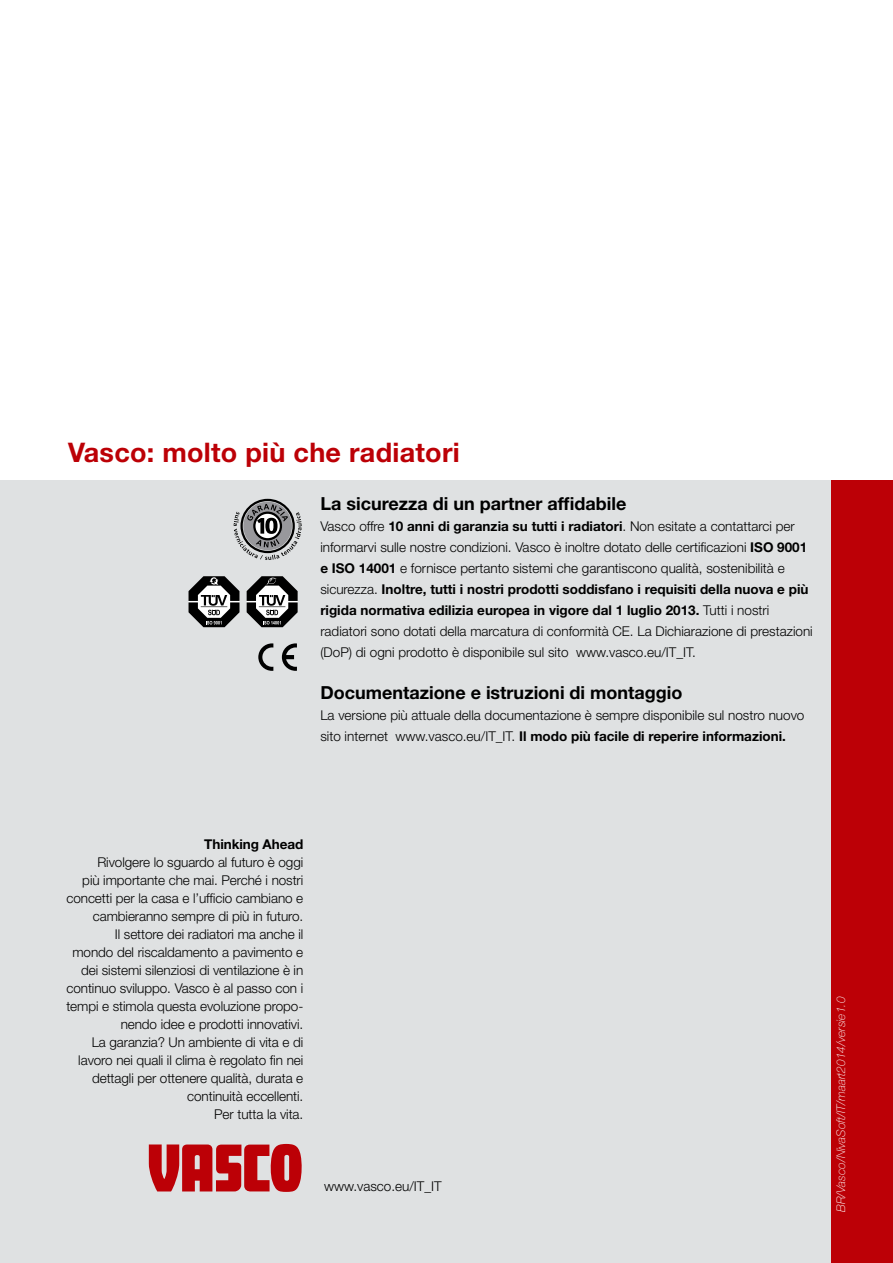
<style>
.page{position:relative;width:893px;height:1263px;background:#fff}
.page>*{position:absolute;margin:0;border:0;box-sizing:border-box;transform-origin:0 0}
.t1{font:700 27px "Helvetica Neue LT Std";letter-spacing:.01em;color:#bc0006}
.t2{font:700 18px "Helvetica Neue LT Std";color:#000}
.t3{font:300 13.5px/18px "Helvetica Neue LT Std";letter-spacing:-.005em;color:#000}
.t4{font:700 13.5px "Helvetica Neue LT Std";letter-spacing:-.005em;color:#000}
.t5{font:italic 100 12px "Helvetica Neue LT Std";color:#fff}
.s1{font-weight:700}
</style>
<div class="page">
<div style="left:0;top:480px;width:893px;height:783px;background:#dfe1e2"></div>
<div style="left:831px;top:480px;width:62px;height:783px;background:#bc0006"></div>
<svg style="left:258px;top:643px;width:15px;height:28px"></svg>
<svg style="left:282px;top:643px;width:15px;height:28px"></svg>
<svg style="left:188px;top:576px;width:52px;height:51px"></svg>
<svg style="left:247px;top:576px;width:51px;height:51px"></svg>
<svg style="left:149px;top:1144px;width:153px;height:48px"></svg>
<svg style="left:234px;top:504px;width:68px;height:56px"></svg>
<h1 class="t1" style="left:68px;top:435px;width:393px">Vasco: molto più che radiatori</h1>
<h2 class="t2" style="left:320px;top:493px;width:307px">La sicurezza di un partner affidabile</h2>
<p class="t3" style="left:320px;top:516px;width:494px;line-height:21px">Vasco offre <span class="s1">10 anni di garanzia su tutti i radiatori</span>. Non esitate a contattarci per informarvi sulle nostre condizioni. Vasco è inoltre dotato delle certificazioni <span class="s1">ISO 9001 e ISO 14001</span> e fornisce pertanto sistemi che garantiscono qualità, sostenibilità e sicurezza. <span class="s1">Inoltre, tutti i nostri prodotti soddisfano i requisiti della nuova e più rigida normativa edilizia europea in vigore dal 1 luglio 2013.</span> Tutti i nostri radiatori sono dotati della marcatura di conformità CE. La Dichiarazione di prestazioni (DoP) di ogni prodotto è disponibile sul sito www.vasco.eu/IT_IT.</p>
<h2 class="t2" style="left:320px;top:682px;width:364px">Documentazione e istruzioni di montaggio</h2>
<p class="t3" style="left:320px;top:705px;width:486px;line-height:21px">La versione più attuale della documentazione è sempre disponibile sul nostro nuovo sito internet www.vasco.eu/IT_IT. <span class="s1">Il modo più facile di reperire informazioni.</span></p>
<p class="t4" style="left:204px;top:836px;width:101px">Thinking Ahead</p>
<p class="t3" style="left:66px;top:853px;width:238px;text-align:right">Rivolgere lo sguardo al futuro è oggi<br>più importante che mai. Perché i nostri concetti per la casa e l’ufficio cambiano e cambieranno sempre di più in futuro.<br>Il settore dei radiatori ma anche il<br>mondo del riscaldamento a pavimento e dei sistemi silenziosi di ventilazione è in continuo sviluppo. Vasco è al passo con i tempi e stimola questa evoluzione propo&shy;nendo idee e prodotti innovativi.<br>La garanzia? Un ambiente di vita e di lavoro nei quali il clima è regolato fin nei dettagli per ottenere qualità, durata e continuità eccellenti.<br>Per tutta la vita.</p>
<p class="t3" style="left:324px;top:1176px;width:119px">www.vasco.eu/IT_IT</p>
<p class="t5" style="left:834px;top:1212px;width:217px;rotate:-90deg">BR/Vasco/NivaSoft/IT/maart2014/versie1.0</p>
</div>
